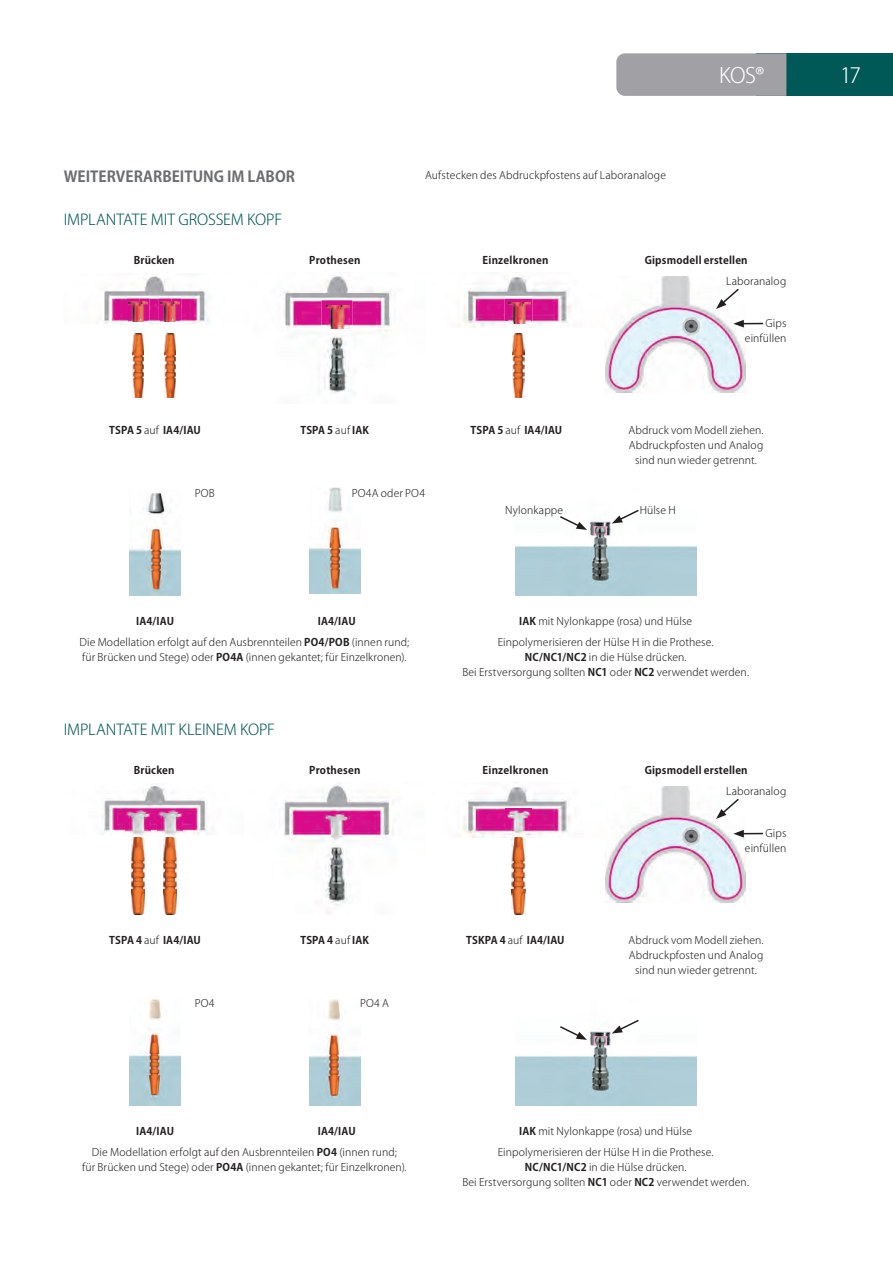
<style>
.page{position:relative;width:893px;height:1263px;background:#fff}
.page>*{position:absolute;margin:0;border:0;box-sizing:border-box;transform-origin:0 0}
.t1{font:21px "Koz Go Pro Light 90 msp RKSJ H";color:#fff}
.t2{font:15px "Koz Go Pro Light 90 msp RKSJ H";letter-spacing:-.005em;color:#005957}
.t3{font:15px "Koz Go Pro Bold 90 msp RKSJ H";color:#6c6d70}
.t4{font:10.5px/15px "Koz Go Pro Light 90 msp RKSJ H";letter-spacing:.01em;color:#231f20;text-align:center}
.t5{font:10.5px "Koz Go Pro Bold 90 msp RKSJ H";letter-spacing:.02em;color:#231f20}
.s1{font-family:"Koz Go Pro Light 90 msp RKSJ H"}
.s2{font-family:"Koz Go Pro Bold 90 msp RKSJ H"}
</style>
<div class="page">
<div style="left:757px;top:53px;width:136px;height:43px;background:#005957"></div>
<div style="left:616px;top:53px;width:170px;height:43px;background:#a1a1a5"></div>
<img style="left:606px;top:277px;width:139px;height:115px">
<img style="left:606px;top:787px;width:139px;height:115px">
<img style="left:130px;top:999px;width:51px;height:106px">
<img style="left:104px;top:274px;width:106px;height:50px">
<img style="left:100px;top:784px;width:109px;height:50px">
<img style="left:125px;top:810px;width:26px;height:25px">
<img style="left:157px;top:810px;width:26px;height:25px">
<img style="left:163px;top:838px;width:14px;height:76px">
<img style="left:131px;top:838px;width:14px;height:76px">
<img style="left:284px;top:275px;width:107px;height:119px">
<img style="left:284px;top:783px;width:110px;height:131px">
<img style="left:462px;top:272px;width:109px;height:56px">
<img style="left:505px;top:296px;width:27px;height:28px">
<img style="left:462px;top:782px;width:109px;height:56px">
<img style="left:506px;top:809px;width:25px;height:25px">
<img style="left:512px;top:838px;width:13px;height:76px">
<svg style="left:716px;top:287px;width:24px;height:22px"></svg>
<svg style="left:716px;top:797px;width:24px;height:22px"></svg>
<svg style="left:733px;top:320px;width:30px;height:7px"></svg>
<svg style="left:733px;top:830px;width:30px;height:8px"></svg>
<img style="left:309px;top:999px;width:51px;height:106px">
<img style="left:515px;top:518px;width:181px;height:77px">
<img style="left:515px;top:1028px;width:181px;height:77px">
<svg style="left:612px;top:509px;width:28px;height:15px"></svg>
<svg style="left:612px;top:1019px;width:28px;height:15px"></svg>
<svg style="left:558px;top:516px;width:29px;height:14px"></svg>
<svg style="left:558px;top:1026px;width:29px;height:14px"></svg>
<img style="left:130px;top:491px;width:51px;height:104px">
<img style="left:309px;top:487px;width:51px;height:107px">
<img style="left:321px;top:299px;width:31px;height:34px">
<img style="left:326px;top:305px;width:24px;height:24px">
<img style="left:509px;top:302px;width:21px;height:21px">
<img style="left:164px;top:334px;width:12px;height:64px">
<img style="left:132px;top:334px;width:12px;height:64px">
<img style="left:513px;top:334px;width:11px;height:64px">
<img style="left:140px;top:296px;width:9px;height:28px">
<img style="left:127px;top:296px;width:13px;height:28px">
<img style="left:128px;top:301px;width:20px;height:21px">
<img style="left:172px;top:296px;width:9px;height:28px">
<img style="left:159px;top:296px;width:13px;height:28px">
<img style="left:160px;top:301px;width:20px;height:21px">
<h1 class="t1" style="left:719px;top:67px;width:47px">KOS®</h1>
<h1 class="t1" style="left:840px;top:67px;width:22px">17</h1>
<h2 class="t3" style="left:64px;top:171px;width:233px">WEITERVERARBEITUNG IM LABOR</h2>
<p class="t4" style="left:425px;top:169px;width:242px">Aufstecken des Abdruckpfostens auf Laboranaloge</p>
<h2 class="t2" style="left:64px;top:213px;width:220px">IMPLANTATE MIT GROSSEM KOPF</h2>
<p class="t5" style="left:134px;top:256px;width:42px">Brücken</p>
<p class="t5" style="left:309px;top:256px;width:53px">Prothesen</p>
<p class="t5" style="left:483px;top:256px;width:67px">Einzelkronen</p>
<p class="t5" style="left:645px;top:256px;width:104px">Gipsmodell erstellen</p>
<p class="t4" style="left:726px;top:275px;width:62px">Laboranalog</p>
<p class="t4" style="left:745px;top:317px;width:43px;text-align:right">Gips einfüllen</p>
<p class="t5" style="left:109px;top:426px;width:93px">TSPA 5 <span class="s1">auf</span> IA4/IAU</p>
<p class="t5" style="left:300px;top:426px;width:70px">TSPA 5 <span class="s1">auf</span> IAK</p>
<p class="t5" style="left:471px;top:426px;width:93px">TSPA 5 <span class="s1">auf</span> IA4/IAU</p>
<p class="t4" style="left:628px;top:424px;width:137px">Abdruck vom Modell ziehen.<br>Abdruckpfosten und Analog sind nun wieder getrennt.</p>
<p class="t4" style="left:195px;top:487px;width:21px">POB</p>
<p class="t4" style="left:352px;top:487px;width:75px">PO4A oder PO4</p>
<p class="t4" style="left:505px;top:504px;width:59px">Nylonkappe</p>
<p class="t4" style="left:640px;top:504px;width:38px">Hülse H</p>
<p class="t5" style="left:136px;top:617px;width:39px">IA4/IAU</p>
<p class="t5" style="left:318px;top:617px;width:39px">IA4/IAU</p>
<p class="t4" style="left:519px;top:615px;width:175px"><span class="s2">IAK</span> mit Nylonkappe (rosa) und Hülse</p>
<p class="t4" style="left:79px;top:636px;width:331px;text-align:left">Die Modellation erfolgt auf den Ausbrennteilen <span class="s2">PO4/POB</span> (innen rund; für Brücken und Stege) oder <span class="s2">PO4A</span> (innen gekantet; für Einzelkronen).</p>
<p class="t4" style="left:462px;top:636px;width:288px">Einpolymerisieren der Hülse H in die Prothese.<br><span class="s2">NC/NC1/NC2</span> in die Hülse drücken.<br>Bei Erstversorgung sollten <span class="s2">NC1</span> oder <span class="s2">NC2</span> verwendet werden.</p>
<h2 class="t2" style="left:64px;top:723px;width:213px">IMPLANTATE MIT KLEINEM KOPF</h2>
<p class="t5" style="left:134px;top:766px;width:42px">Brücken</p>
<p class="t5" style="left:309px;top:766px;width:53px">Prothesen</p>
<p class="t5" style="left:483px;top:766px;width:67px">Einzelkronen</p>
<p class="t5" style="left:645px;top:766px;width:104px">Gipsmodell erstellen</p>
<p class="t4" style="left:726px;top:785px;width:62px">Laboranalog</p>
<p class="t4" style="left:745px;top:827px;width:43px;text-align:right">Gips einfüllen</p>
<p class="t5" style="left:109px;top:936px;width:93px">TSPA 4 <span class="s1">auf</span> IA4/IAU</p>
<p class="t5" style="left:300px;top:936px;width:70px">TSPA 4 <span class="s1">auf</span> IAK</p>
<p class="t5" style="left:466px;top:936px;width:100px">TSKPA 4 <span class="s1">auf</span> IA4/IAU</p>
<p class="t4" style="left:628px;top:934px;width:137px">Abdruck vom Modell ziehen.<br>Abdruckpfosten und Analog sind nun wieder getrennt.</p>
<p class="t4" style="left:195px;top:997px;width:21px">PO4</p>
<p class="t4" style="left:360px;top:997px;width:30px">PO4 A</p>
<p class="t5" style="left:136px;top:1127px;width:39px">IA4/IAU</p>
<p class="t5" style="left:318px;top:1127px;width:39px">IA4/IAU</p>
<p class="t4" style="left:519px;top:1125px;width:175px"><span class="s2">IAK</span> mit Nylonkappe (rosa) und Hülse</p>
<p class="t4" style="left:82px;top:1146px;width:326px">Die Modellation erfolgt auf den Ausbrennteilen <span class="s2">PO4</span> (innen rund;<br>für Brücken und Stege) oder <span class="s2">PO4A</span> (innen gekantet; für Einzelkronen).</p>
<p class="t4" style="left:462px;top:1146px;width:288px">Einpolymerisieren der Hülse H in die Prothese.<br><span class="s2">NC/NC1/NC2</span> in die Hülse drücken.<br>Bei Erstversorgung sollten <span class="s2">NC1</span> oder <span class="s2">NC2</span> verwendet werden.</p>
</div>
